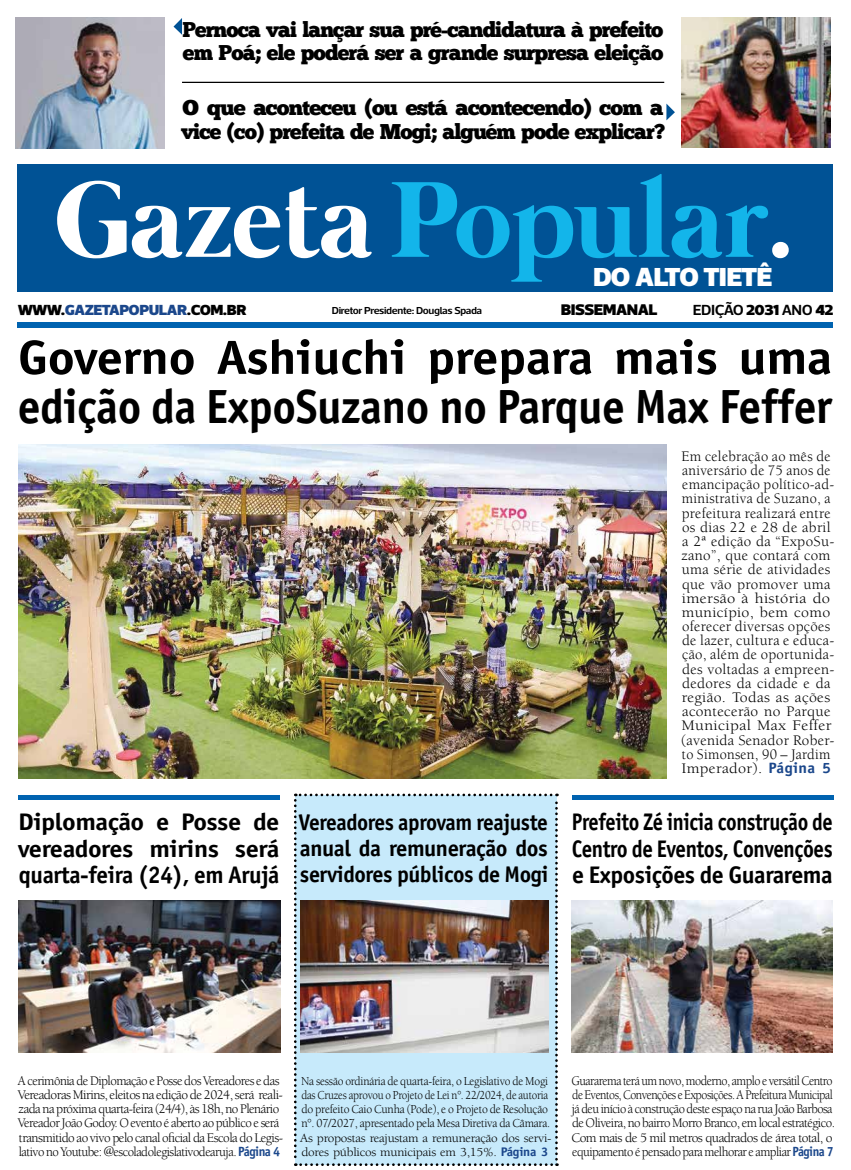
<style>
.page{position:relative;width:851px;height:1170px;background:#fff}
.page>*{position:absolute;margin:0;border:0;box-sizing:border-box;transform-origin:0 0}
.t1{font:700 110.5px "Mermaid";color:#fff}
.t2{font:700 48.12px/49.4px "Officina Sans Std";letter-spacing:-.01em;color:#000;scale:1.1 1}
.t3{font:900 26.5px "Acto";letter-spacing:-.035em;color:#fff;scale:1.06 1}
.t4{font:700 24px/26.8px "Officina Sans Std";letter-spacing:-.02em;color:#000;text-align:justify;scale:.85 1}
.t5{font:700 24px/26.8px "Officina Sans Std";letter-spacing:-.02em;color:#000;text-align:justify;scale:1.1 1}
.t6{font:700 22.75px/26.1px "Officina Sans Std";letter-spacing:-.02em;color:#000;text-align:justify;scale:.95 1}
.t7{font:21.25px/23.8px "Chunk Five";letter-spacing:-.04em;color:#000}
.t8{font:21.25px/23.8px "Chunk Five";letter-spacing:-.04em;color:#000;scale:1.04 1}
.t9{font:900 15.62px "Acto";letter-spacing:-.03em;color:#000;scale:1.06 1}
.t10{font:15px/14.1px "Berkeley Std";letter-spacing:.02em;color:#000}
.t11{font:900 14.88px "Acto";letter-spacing:-.03em;color:#1b478b;scale:1.06 1}
.t12{font:600 14.88px "Acto";letter-spacing:-.03em;color:#000;scale:1.06 1}
.t13{font:13.5px/14.1px "Berkeley Std";letter-spacing:-.04em;color:#000;scale:.96 1}
.t14{font:13.5px/14.1px "Berkeley Std";letter-spacing:-.04em;color:#000;scale:.9 1}
.t15{font:12.5px/14.1px "Berkeley Std";letter-spacing:-.02em;color:#000;scale:.93 1}
.t16{font:600 10.38px "Acto";letter-spacing:-.03em;color:#000;scale:1.06 1}
.s1{color:#13b5ea}
.s2{color:#000}
.s3{font-weight:900}
.s4{font-family:"Officina Sans Std";font-weight:700;color:#1b478b}
.s5{font-family:"Officina Sans Std";font-weight:700;font-size:13.38px;color:#1b478b}
</style>
<div class="page">
<div style="left:18px;top:322px;width:815px;height:6px;background:#0063b0"></div>
<img style="left:682px;top:18px;width:148px;height:130px">
<img style="left:15px;top:18px;width:149px;height:131px">
<svg style="left:173px;top:18px;width:9px;height:17px"></svg>
<svg style="left:666px;top:103px;width:8px;height:17px"></svg>
<hr style="left:182px;top:82px;width:482px;height:1px;background:#000">
<div style="left:18px;top:164px;width:815px;height:127px;background:#005295"></div>
<img style="left:18px;top:445px;width:648px;height:333px">
<div style="left:294px;top:793px;width:263px;height:372px;background:#c7eafb"></div>
<div style="left:19px;top:794px;width:261px;height:5px;background:#0063b0"></div>
<div style="left:571px;top:794px;width:262px;height:5px;background:#0063b0"></div>
<img style="left:18px;top:900px;width:262px;height:152px">
<img style="left:301px;top:900px;width:247px;height:152px">
<img style="left:571px;top:900px;width:260px;height:152px">
<h3 class="t7" style="left:182px;top:18px;width:482px">Pernoca vai lançar sua pré-candidatura à prefeito em Poá; ele poderá ser a grande surpresa eleição</h3>
<h3 class="t8" style="left:181px;top:97px;width:467px">O que aconteceu (ou está acontecendo) com a vice (co) prefeita de Mogi; alguém pode explicar?</h3>
<h1 class="t1" style="left:55px;top:157px;width:740px">Gazeta <span class="s1">Popular</span>.</h1>
<h3 class="t3" style="left:593px;top:261px;width:170px">DO ALTO TIETÊ</h3>
<p class="t11" style="left:18px;top:301px;width:217px"><span class="s2">WWW.</span>GAZETAPOPULAR<span class="s2">.COM.BR</span></p>
<p class="t16" style="left:332px;top:304px;width:143px">Diretor Presidente: Douglas Spada</p>
<p class="t9" style="left:560px;top:300px;width:93px">BISSEMANAL</p>
<p class="t12" style="left:692px;top:301px;width:134px">EDIÇÃO <span class="s3">2031</span> ANO <span class="s3">42</span></p>
<h2 class="t2" style="left:18px;top:332px;width:742px">Governo Ashiuchi prepara mais uma edição da ExpoSuzano no Parque Max Feffer</h2>
<p class="t10" style="left:681px;top:449px;width:155px">Em celebração ao mês de aniversário de 75 anos de emancipação político-ad&shy;ministrativa de Suzano, a prefeitura realizará entre os dias 22 e 28 de abril a 2ª edição da “ExpoSu&shy;zano”, que contará com uma série de atividades que vão promover uma imersão à história do município, bem como oferecer diversas opções de lazer, cultura e educa&shy;ção, além de oportunida&shy;des voltadas a empreen&shy;dedores da cidade e da região. Todas as ações acontecerão no Parque<br>Municipal Max Feffer (avenida Senador Rober&shy;to Simonsen, 90 – Jardim<br>Imperador). <span class="s4">Página 5</span></p>
<h3 class="t5" style="left:18px;top:808px;width:239px">Diplomação e Posse de vereadores mirins será quarta-feira (24), em Arujá</h3>
<h3 class="t4" style="left:571px;top:808px;width:308px">Prefeito Zé inicia construção de Centro de Eventos, Convenções e Exposições de Guararema</h3>
<h3 class="t6" style="left:298px;top:808px;width:264px">Vereadores aprovam reajuste anual da remuneração dos servidores públicos de Mogi</h3>
<p class="t13" style="left:18px;top:1073px;width:278px">A cerimônia de Diplomação e Posse dos Vereadores e das Vereadoras Mirins, eleitos na edição de 2024, será reali&shy;zada na próxima quarta-feira (24/4), às 18h, no Plenário Vereador João Godoy. O evento é aberto ao público e será transmitido ao vivo pelo canal oficial da Escola do Legis&shy;lativo no Youtube: @escoladolegislativodearuja. <span class="s5">Página 4</span></p>
<p class="t14" style="left:571px;top:1073px;width:294px">Guararema terá um novo, moderno, amplo e versátil Centro de Eventos, Convenções e Exposições. A Prefeitura Municipal já deu início à construção deste espaço na rua João Barbosa de Oliveira, no bairro Morro Branco, em local estratégico.<br>Com mais de 5 mil metros quadrados de área total, o equipamento é pensado para melhorar e ampliar <span class="s5">Página 7</span></p>
<p class="t15" style="left:300px;top:1074px;width:272px">Na sessão ordinária de quarta-feira, o Legislativo de Mogi das Cruzes aprovou o Projeto de Lei n°. 22/2024, de autoria do prefeito Caio Cunha (Pode), e o Projeto de Resolução n°. 07/2027, apresentado pela Mesa Diretiva da Câmara.<br>As propostas reajustam a remuneração dos servi&shy;dores públicos municipais em 3,15%. <span class="s4">Página 3</span></p>
</div>
